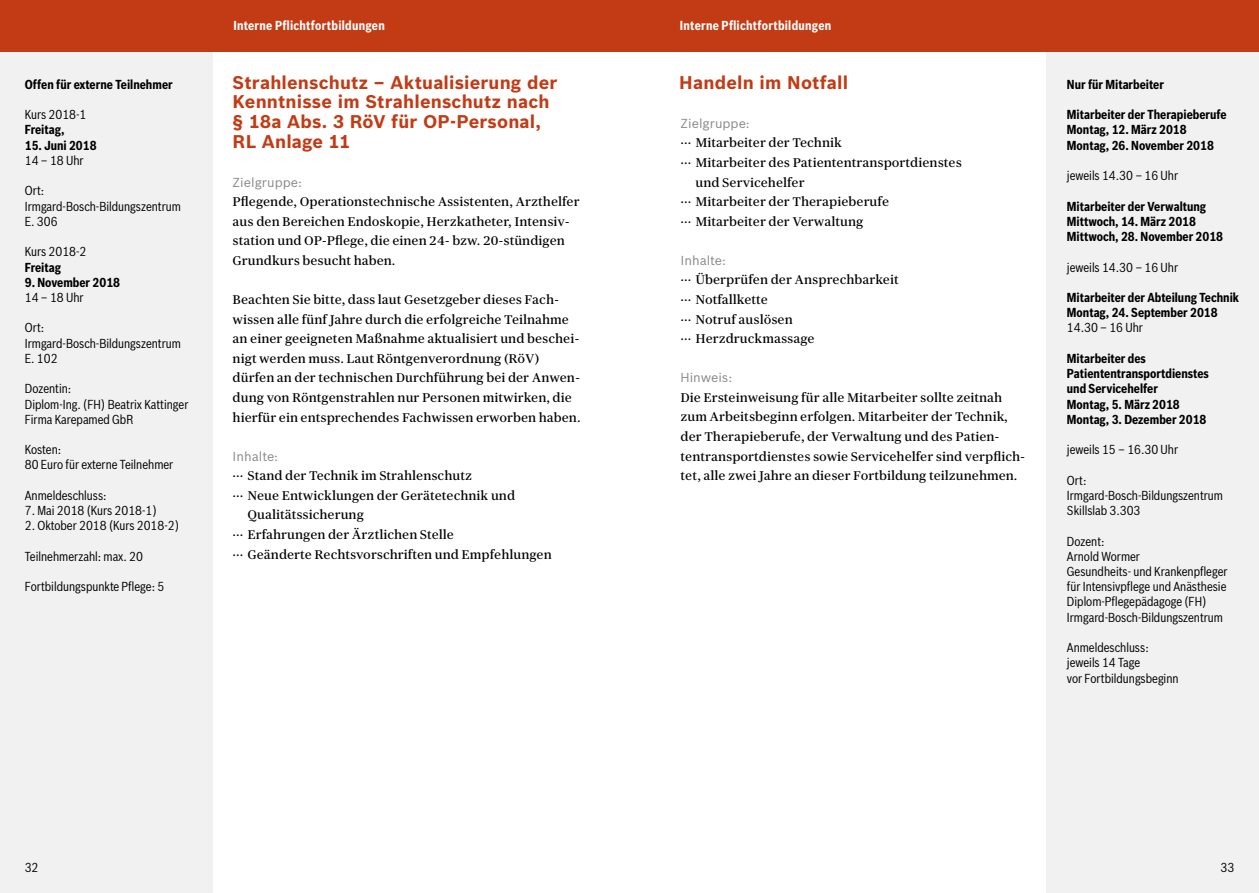
<style>
.page{position:relative;width:1259px;height:893px;background:#fff}
.page>*{position:absolute;margin:0;border:0;box-sizing:border-box;transform-origin:0 0}
.t1{font:700 18px/19.5px "Bosch Sans";letter-spacing:.01em;color:#c33b15}
.t2{font:12.75px/19.5px "Bosch Serif";color:#000}
.t3{font:12.75px/15.1px "Bosch Sans Cond";color:#000}
.t4{font:700 12.75px/15.1px "Bosch Sans Cond";color:#000}
.t5{font:700 12.75px "Bosch Sans Cond";letter-spacing:.02em;color:#fff}
.t6{font:12.75px "Bosch Sans";color:#87888a}
</style>
<div class="page">
<div style="left:0;top:51px;width:213px;height:842px;background:#f1f1f2"></div>
<div style="left:1046px;top:51px;width:213px;height:842px;background:#f1f1f2"></div>
<div style="left:629px;top:0;width:630px;height:51px;background:#c33b15"></div>
<div style="left:0;top:0;width:629px;height:51px;background:#c33b15"></div>
<p class="t4" style="left:25px;top:77px;width:149px">Offen für externe Teilnehmer</p>
<p class="t3" style="left:25px;top:107px;width:63px">Kurs 2018-1</p>
<p class="t4" style="left:25px;top:122px;width:41px">Freitag,</p>
<p class="t4" style="left:25px;top:138px;width:73px">15. Juni 2018</p>
<p class="t3" style="left:25px;top:153px;width:60px">14 – 18 Uhr</p>
<p class="t3" style="left:25px;top:183px;width:158px">Ort:<br>Irmgard-Bosch-Bildungszentrum<br>E. 306</p>
<p class="t3" style="left:25px;top:244px;width:63px">Kurs 2018-2</p>
<p class="t4" style="left:25px;top:259px;width:38px">Freitag</p>
<p class="t4" style="left:25px;top:275px;width:97px">9. November 2018</p>
<p class="t3" style="left:25px;top:290px;width:60px">14 – 18 Uhr</p>
<p class="t3" style="left:25px;top:320px;width:158px">Ort:<br>Irmgard-Bosch-Bildungszentrum<br>E. 102</p>
<p class="t3" style="left:25px;top:381px;width:165px">Dozentin:<br>Diplom-Ing. (FH) Beatrix Kattinger<br>Firma Karepamed GbR</p>
<p class="t3" style="left:25px;top:442px;width:150px">Kosten:<br>80 Euro für externe Teilnehmer</p>
<p class="t3" style="left:25px;top:488px;width:83px">Anmeldeschluss:</p>
<p class="t3" style="left:25px;top:503px;width:134px">7. Mai 2018 (Kurs 2018-1)</p>
<p class="t3" style="left:25px;top:518px;width:156px">2. Oktober 2018 (Kurs 2018-2)</p>
<p class="t3" style="left:25px;top:549px;width:120px">Teilnehmerzahl: max. 20</p>
<p class="t3" style="left:25px;top:579px;width:141px">Fortbildungspunkte Pflege: 5</p>
<p class="t5" style="left:233px;top:18px;width:153px">Interne Pflichtfortbildungen</p>
<p class="t5" style="left:680px;top:18px;width:153px">Interne Pflichtfortbildungen</p>
<h1 class="t1" style="left:679px;top:73px;width:170px">Handeln im Notfall</h1>
<h1 class="t1" style="left:233px;top:73px;width:326px">Strahlenschutz – Aktualisierung der<br>Kenntnisse im Strahlenschutz nach § 18a Abs. 3 RöV für OP-Personal,<br>RL Anlage 11</h1>
<p class="t4" style="left:1067px;top:77px;width:99px">Nur für Mitarbeiter</p>
<p class="t4" style="left:1067px;top:107px;width:161px">Mitarbeiter der Therapieberufe<br>Montag, 12. März 2018<br>Montag, 26. November 2018</p>
<p class="t3" style="left:1067px;top:168px;width:113px">jeweils 14.30 – 16 Uhr</p>
<p class="t4" style="left:1067px;top:199px;width:158px">Mitarbeiter der Verwaltung<br>Mittwoch, 14. März 2018<br>Mittwoch, 28. November 2018</p>
<p class="t3" style="left:1067px;top:259px;width:113px">jeweils 14.30 – 16 Uhr</p>
<p class="t4" style="left:1067px;top:290px;width:174px">Mitarbeiter der Abteilung Technik<br>Montag, 24. September 2018</p>
<p class="t3" style="left:1067px;top:320px;width:78px">14.30 – 16 Uhr</p>
<p class="t4" style="left:1067px;top:351px;width:143px">Mitarbeiter des<br>Patiententransportdienstes und Servicehelfer<br>Montag, 5. März 2018<br>Montag, 3. Dezember 2018</p>
<p class="t3" style="left:1067px;top:442px;width:113px">jeweils 15 – 16.30 Uhr</p>
<p class="t3" style="left:1067px;top:472px;width:158px">Ort:<br>Irmgard-Bosch-Bildungszentrum<br>Skillslab 3.303</p>
<p class="t3" style="left:1067px;top:533px;width:162px">Dozent:<br>Arnold Wormer<br>Gesundheits- und Krankenpfleger für Intensivpflege und Anästhesie<br>Diplom-Pflegepädagoge (FH)<br>Irmgard-Bosch-Bildungszentrum</p>
<p class="t3" style="left:1067px;top:640px;width:113px">Anmeldeschluss: jeweils 14 Tage<br>vor Fortbildungsbeginn</p>
<p class="t6" style="left:680px;top:115px;width:71px">Zielgruppe:</p>
<p class="t2" style="left:680px;top:133px;width:163px">··· Mitarbeiter der Technik</p>
<p class="t2" style="left:680px;top:153px;width:283px">··· Mitarbeiter des Patiententransportdienstes</p>
<p class="t2" style="left:695px;top:172px;width:111px">und Servicehelfer</p>
<p class="t2" style="left:680px;top:192px;width:210px">··· Mitarbeiter der Therapieberufe</p>
<p class="t2" style="left:680px;top:211px;width:184px">··· Mitarbeiter der Verwaltung</p>
<p class="t6" style="left:680px;top:252px;width:47px">Inhalte:</p>
<p class="t2" style="left:680px;top:270px;width:220px">··· Überprüfen der Ansprechbarkeit ··· Notfallkette<br>··· Notruf auslösen<br>··· Herzdruckmassage</p>
<p class="t6" style="left:680px;top:370px;width:53px">Hinweis:</p>
<p class="t2" style="left:680px;top:387px;width:346px">Die Ersteinweisung für alle Mitarbeiter sollte zeitnah zum Arbeitsbeginn erfolgen. Mitarbeiter der Technik, der Therapieberufe, der Verwaltung und des Patien&shy;tentransportdienstes sowie Servicehelfer sind verpflich&shy;tet, alle zwei Jahre an dieser Fortbildung teilzunehmen.</p>
<p class="t6" style="left:233px;top:174px;width:71px">Zielgruppe:</p>
<p class="t2" style="left:233px;top:192px;width:348px">Pflegende, Operationstechnische Assistenten, Arzthelfer aus den Bereichen Endoskopie, Herzkatheter, Intensiv&shy;station und OP-Pflege, die einen 24- bzw. 20-stündigen Grundkurs besucht haben.</p>
<p class="t2" style="left:233px;top:290px;width:349px">Beachten Sie bitte, dass laut Gesetzgeber dieses Fach&shy;wissen alle fünf Jahre durch die erfolgreiche Teilnahme an einer geeigneten Maßnahme aktualisiert und beschei&shy;nigt werden muss. Laut Röntgenverordnung (RöV) dürfen an der technischen Durchführung bei der Anwen&shy;dung von Röntgenstrahlen nur Personen mitwirken, die hierfür ein entsprechendes Fachwissen erworben haben.</p>
<p class="t6" style="left:233px;top:448px;width:47px">Inhalte:</p>
<p class="t2" style="left:233px;top:466px;width:241px">··· Stand der Technik im Strahlenschutz</p>
<p class="t2" style="left:233px;top:485px;width:284px">··· Neue Entwicklungen der Gerätetechnik und</p>
<p class="t2" style="left:247px;top:505px;width:118px">Qualitätssicherung</p>
<p class="t2" style="left:233px;top:524px;width:223px">··· Erfahrungen der Ärztlichen Stelle</p>
<p class="t2" style="left:233px;top:544px;width:321px">··· Geänderte Rechtsvorschriften und Empfehlungen</p>
<p class="t3" style="left:25px;top:859px;width:15px">32</p>
<p class="t3" style="left:1220px;top:859px;width:15px">33</p>
</div>
